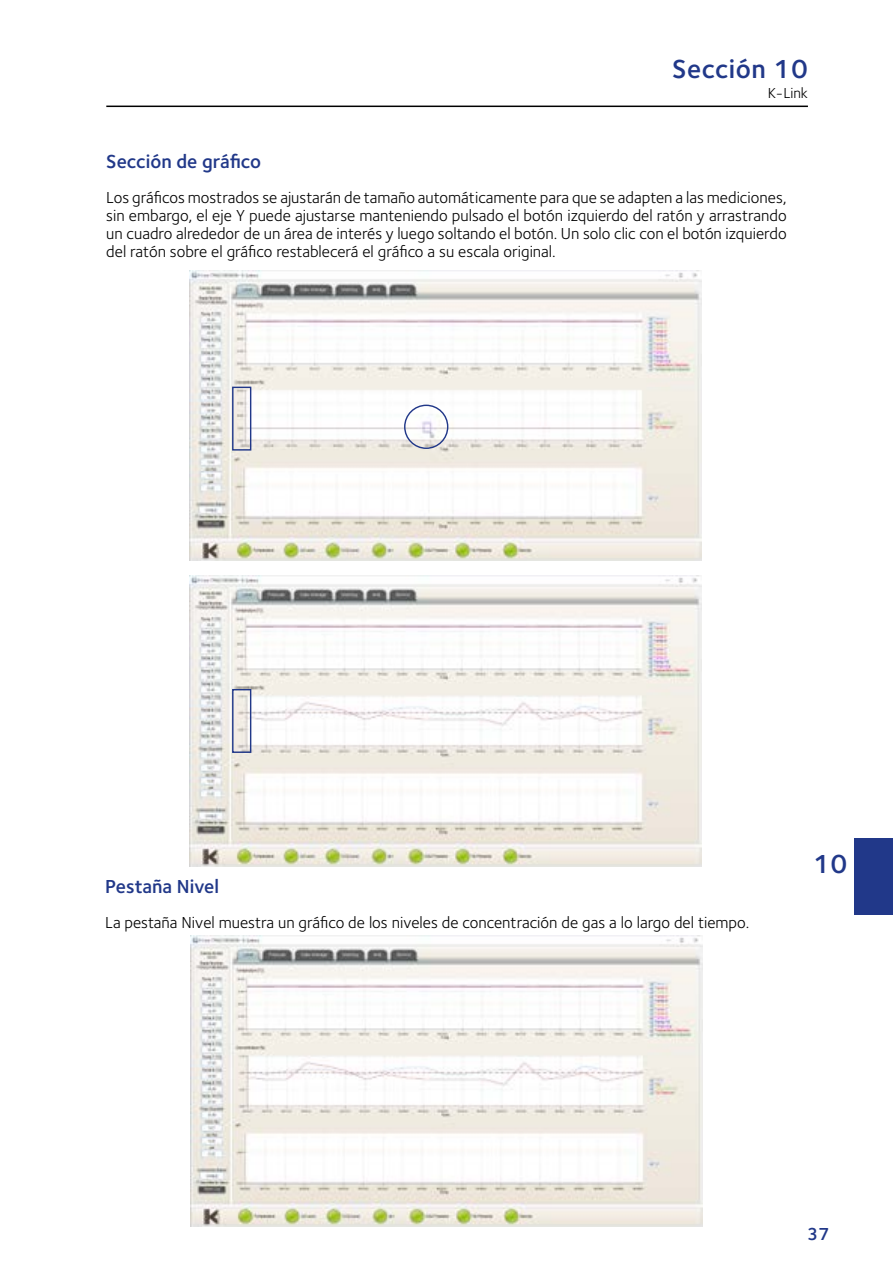
<style>
.page{position:relative;width:893px;height:1263px;background:#fff}
.page>*{position:absolute;margin:0;border:0;box-sizing:border-box;transform-origin:0 0}
.t1{font:600 27px "Foundry Sterling";letter-spacing:.02em;color:#213889}
.t2{font:600 19.5px "Foundry Sterling";color:#213889}
.t3{font:600 18px "Foundry Sterling";color:#213889}
.t4{font:16.5px/18px "Foundry Sterling";color:#000;text-align:justify}
.t5{font:15px "Foundry Sterling";color:#000}
</style>
<div class="page">
<hr style="left:106px;top:106px;width:702px;height:1px;background:#000">
<div style="left:854px;top:838px;width:39px;height:76px;background:#213889"></div>
<img style="left:190px;top:270px;width:511px;height:291px">
<div style="left:232px;top:387px;width:19px;height:64px;border:1px solid #213889"></div>
<div style="left:404px;top:405px;width:44px;height:44px;border:1px solid #213889;border-radius:50%"></div>
<img style="left:190px;top:576px;width:511px;height:290px">
<div style="left:232px;top:689px;width:19px;height:64px;border:1px solid #213889"></div>
<img style="left:191px;top:936px;width:511px;height:290px">
<h1 class="t1" style="left:672px;top:53px;width:137px">Sección 10</h1>
<p class="t5" style="left:768px;top:84px;width:42px">K-Link</p>
<p class="t2" style="left:106px;top:149px;width:156px">Sección de gráfico</p>
<p class="t4" style="left:106px;top:188px;width:682px">Los gráficos mostrados se ajustarán de tamaño automáticamente para que se adapten a las mediciones, sin embargo, el eje Y puede ajustarse manteniendo pulsado el botón izquierdo del ratón y arrastrando un cuadro alrededor de un área de interés y luego soltando el botón. Un solo clic con el botón izquierdo del ratón sobre el gráfico restablecerá el gráfico a su escala original.</p>
<p class="t2" style="left:105px;top:874px;width:115px">Pestaña Nivel</p>
<p class="t4" style="left:105px;top:913px;width:646px">La pestaña Nivel muestra un gráfico de los niveles de concentración de gas a lo largo del tiempo.</p>
<h1 class="t1" style="left:813px;top:848px;width:36px">10</h1>
<p class="t3" style="left:807px;top:1223px;width:24px">37</p>
</div>
